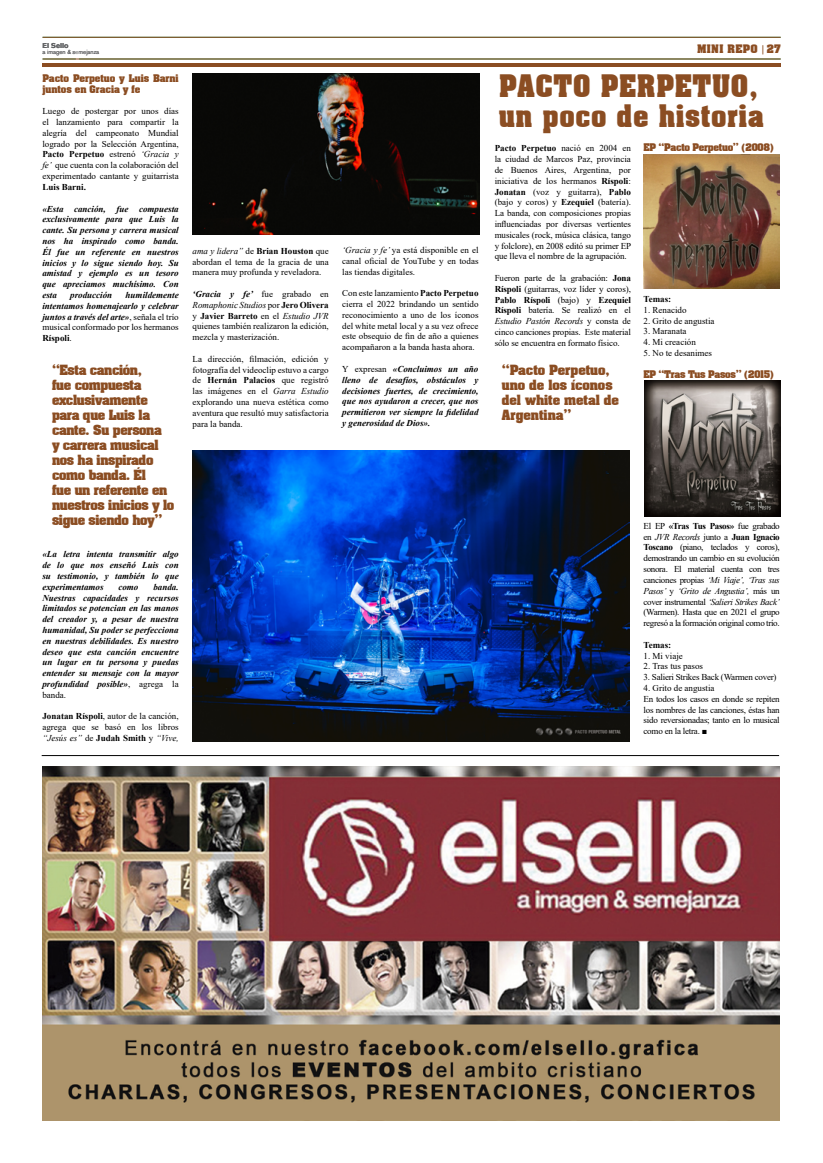
<style>
.page{position:relative;width:823px;height:1163px;background:#fff}
.page>*{position:absolute;margin:0;border:0;box-sizing:border-box;transform-origin:0 0}
.t1{font:700 26.4px/30px "Aaron";letter-spacing:.05em;color:#8b4d22;scale:.91 1}
.t2{font:700 12px/15px "Aaron";letter-spacing:-.025em;color:#8b4d22}
.t3{font:700 12px/15px "Aaron";color:#8b4d22}
.t4{font:700 10px "Aaron";letter-spacing:.04em;color:#8b4d22}
.t5{font:9px/10.8px "Times New Roman";color:#000;text-align:justify}
.t6{font:italic 700 9px/10.8px "Times New Roman";color:#000;text-align:justify}
.t7{font:9px/10.8px "Times New Roman";letter-spacing:-.025em;color:#000}
.t8{font:700 9px/10.8px "Aaron";letter-spacing:-.01em;color:#8b4d22}
.t9{font:700 9px "Times New Roman";color:#000}
.t10{font:700 7px "Akzidenz Grotesk BQ";color:#636466}
.t11{font:6px "Akzidenz Grotesk BQ Reg OK";color:#636466}
.s1{font-weight:700}
.s2{font-style:italic}
.s3{font-family:"Akzidenz Grotesk BQ Reg OK";font-weight:400}
.s4{font-weight:400;font-style:normal}
.s5{font-weight:700;font-style:italic}
.s6{font-style:normal}
</style>
<div class="page">
<hr style="left:43px;top:59px;width:737px;height:1px;background:#8b4d22">
<hr style="left:43px;top:37px;width:737px;height:1px;background:#8b4d22">
<hr style="left:43px;top:63px;width:737px;height:4px;background:#8b4d22">
<hr style="left:42px;top:755px;width:736px;height:1px;background:#000">
<img style="left:42px;top:766px;width:736px;height:354px">
<img style="left:192px;top:74px;width:287px;height:161px">
<img style="left:643px;top:154px;width:136px;height:135px">
<img style="left:644px;top:381px;width:136px;height:135px">
<img style="left:192px;top:450px;width:437px;height:291px">
<p class="t10" style="left:43px;top:41px;width:27px">El Sello</p>
<p class="t11" style="left:43px;top:48px;width:58px">a imagen &amp; semejanza</p>
<p class="t8" style="left:42px;top:72px;width:138px">Pacto Perpetuo y Luis Barni juntos en Gracia y fe</p>
<p class="t5" style="left:42px;top:105px;width:138px">Luego de postergar por unos días el lanzamiento para compartir la alegría del campeonato Mundial logrado por la Selección Argentina, <span class="s1">Pacto Perpetuo</span> estrenó <span class="s2">‘Gracia y fe’</span> que cuenta con la colaboración del experimentado cantante y guitarrista</p>
<p class="t9" style="left:42px;top:180px;width:45px">Luis Barni.</p>
<p class="t6" style="left:42px;top:203px;width:138px">«Esta canción, fue compuesta exclusivamente para que Luis la cante. Su persona y carrera musical nos ha inspirado como banda.<br>Él fue un referente en nuestros inicios y lo sigue siendo hoy. Su amistad y ejemplo es un tesoro que apreciamos muchísimo. Con esta</p>
<p class="t4" style="left:696px;top:40px;width:85px">MINI REPO <span class="s3">|</span> 27</p>
<h1 class="t1" style="left:498px;top:70px;width:292px">PACTO PERPETUO, un poco de historia</h1>
<p class="t8" style="left:643px;top:141px;width:132px">EP “Pacto Perpetuo” (2008)</p>
<p class="t5" style="left:494px;top:143px;width:138px"><span class="s1">Pacto Perpetuo</span> nació en 2004 en la ciudad de Marcos Paz, provincia de Buenos Aires, Argentina, por iniciativa de los hermanos <span class="s1">Ríspoli</span>:<br><span class="s1">Jonatan</span> (voz y guitarra), <span class="s1">Pablo </span>(bajo y coros) y <span class="s1">Ezequiel</span> (batería).<br>La banda, con composiciones propias influenciadas por diversas vertientes musicales (rock, música clásica, tango y folclore), en 2008 editó su primer EP que lleva el nombre de la agrupación.</p>
<p class="t5" style="left:494px;top:272px;width:138px">Fueron parte de la grabación: <span class="s1">Jona Ríspoli</span> (guitarras, voz líder y coros), <span class="s1">Pablo Ríspoli</span> (bajo) y <span class="s1">Ezequiel Ríspoli</span> batería. Se realizó en el <span class="s2">Estudio Pastón Records</span> y consta de cinco canciones propias. Este material sólo se encuentra en formato físico.</p>
<p class="t5" style="left:342px;top:244px;width:138px"><span class="s2">‘Gracia y fe’</span> ya está disponible en el canal oficial de YouTube y en todas las tiendas digitales.</p>
<p class="t5" style="left:342px;top:287px;width:138px">Con este lanzamiento <span class="s1">Pacto Perpetuo </span>cierra el 2022 brindando un sentido reconocimiento a uno de los íconos del white metal local y a su vez ofrece este obsequio de fin de año a quienes acompañaron a la banda hasta ahora.</p>
<p class="t6" style="left:342px;top:363px;width:138px"><span class="s4">Y expresan</span> «Concluimos un año lleno de desafíos, obstáculos y decisiones fuertes, de crecimiento, que nos ayudaron a crecer, que nos permitieron ver siempre la fidelidad y generosidad de Dios».</p>
<p class="t5" style="left:192px;top:245px;width:138px"><span class="s2">ama y lidera”</span> de <span class="s1">Brian Houston</span> que abordan el tema de la gracia de una manera muy profunda y reveladora.</p>
<p class="t5" style="left:192px;top:288px;width:138px"><span class="s5">‘Gracia y fe’</span> fue grabado en <span class="s2">Romaphonic Studios</span> por <span class="s1">Jero Olivera </span>y <span class="s1">Javier Barreto</span> en el <span class="s2">Estudio JVR </span>quienes también realizaron la edición, mezcla y masterización.</p>
<p class="t5" style="left:192px;top:353px;width:138px">La dirección, filmación, edición y fotografía del videoclip estuvo a cargo de <span class="s1">Hernán Palacios</span> que registró las imágenes en el <span class="s2">Garra Estudio </span>explorando una nueva estética como aventura que resultó muy satisfactoria para la banda.</p>
<p class="t6" style="left:42px;top:289px;width:138px;text-indent:83px">humildemente intentamos homenajearlo y celebrar juntos a través del arte»<span class="s4">, señala el trío musical conformado por los hermanos </span><span class="s6">Ríspoli</span><span class="s4">.</span></p>
<p class="t6" style="left:70px;top:289px;width:44px">producción</p>
<p class="t9" style="left:643px;top:292px;width:29px">Temas:</p>
<p class="t5" style="left:643px;top:304px;width:44px">1. Renacido</p>
<p class="t5" style="left:643px;top:315px;width:72px">2. Grito de angustia</p>
<p class="t5" style="left:643px;top:325px;width:44px">3. Maranata</p>
<p class="t5" style="left:643px;top:336px;width:54px">4. Mi creación</p>
<p class="t5" style="left:643px;top:347px;width:70px">5. No te desanimes</p>
<p class="t8" style="left:643px;top:368px;width:132px">EP “Tras Tus Pasos” (2015)</p>
<h2 class="t2" style="left:52px;top:361px;width:124px">“Esta canción,<br>fue compuesta exclusivamente para que Luis la cante. Su persona<br>y carrera musical nos ha inspirado como banda. Él<br>fue un referente en nuestros inicios y lo sigue siendo hoy”</h2>
<h2 class="t3" style="left:501px;top:361px;width:118px">“Pacto Perpetuo, uno de los íconos del white metal de<br>Argentina”</h2>
<p class="t5" style="left:643px;top:520px;width:138px">El EP <span class="s1">«Tras Tus Pasos»</span> fue grabado en <span class="s2">JVR Records</span> junto a <span class="s1">Juan Ignacio Toscano</span> (piano, teclados y coros), demostrando un cambio en su evolución sonora. El material cuenta con tres canciones propias <span class="s2">‘Mi Viaje’, ‘Tras sus Pasos’</span> y <span class="s2">‘Grito de Angustia’,</span> más un cover instrumental <span class="s2">‘Salieri Strikes Back’ </span>(Warmen). Hasta que en 2021 el grupo regresó a la formación original como trío.</p>
<p class="t9" style="left:643px;top:638px;width:29px">Temas:</p>
<p class="t5" style="left:643px;top:649px;width:41px">1. Mi viaje</p>
<p class="t5" style="left:643px;top:660px;width:61px">2. Tras tus pasos</p>
<p class="t7" style="left:643px;top:671px;width:134px">3. Salieri Strikes Back (Warmen cover)</p>
<p class="t7" style="left:643px;top:682px;width:138px">4. Grito de angustia<br>En todos los casos en donde se repiten los nombres de las canciones, éstas han sido reversionadas; tanto en lo musical como en la letra. ■</p>
<p class="t6" style="left:42px;top:548px;width:138px">«La letra intenta transmitir algo de lo que nos enseñó Luis con su testimonio, y también lo que experimentamos</p>
<p class="t6" style="left:42px;top:581px;width:138px;text-indent:111px">banda.<br>Nuestras capacidades y recursos limitados se potencian en las manos del creador y, a pesar de nuestra humanidad, Su poder se perfecciona en nuestras debilidades. Es nuestro deseo que esta canción encuentre un lugar en tu persona y puedas entender su mensaje con la mayor profundidad posible»<span class="s4">, agrega la banda.</span></p>
<p class="t5" style="left:42px;top:710px;width:138px"><span class="s1">Jonatan Ríspoli</span>, autor de la canción, agrega que se basó en los libros <span class="s2">“Jesús es”</span> de <span class="s1">Judah Smith</span> y <span class="s2">“Vive,</span></p>
<p class="t6" style="left:118px;top:581px;width:21px">como</p>
</div>
